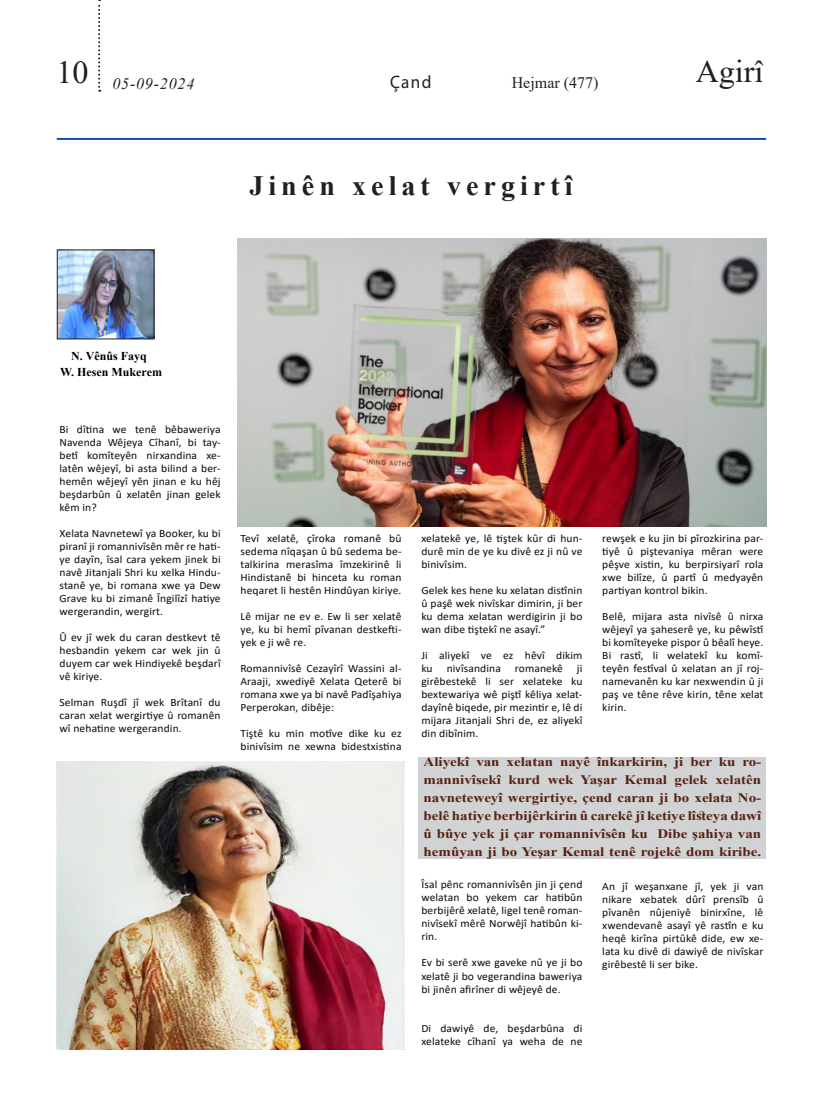
<style>
.page{position:relative;width:823px;height:1106px;background:#fff}
.page>*{position:absolute;margin:0;border:0;box-sizing:border-box;transform-origin:0 0}
.t1{font:32px "Times New Roman";color:#231f20}
.t2{font:700 28px "Times New Roman";letter-spacing:.18em;color:#231f20}
.t3{font:18px "Myriad Pro";color:#231f20;scale:.95 1}
.t4{font:16px "Times New Roman";color:#231f20}
.t5{font:italic 16px "Times New Roman";letter-spacing:.05em;color:#231f20}
.Heading_3{font:700 13px/18px "Times New Roman";color:#572111;text-align:justify;scale:1.15 1}
.t6{font:700 12px "Times New Roman";color:#000}
.t7{font:11.1px/13px "Calibri";letter-spacing:.01em;color:#0b0b0e;text-align:justify;scale:1.04 1}
</style>
<div class="page">
<svg style="left:98px;top:0;width:2px;height:92px"></svg>
<hr style="left:57px;top:138px;width:708px;height:2px;background:#1352a4">
<img style="left:237px;top:238px;width:528px;height:288px">
<img style="left:59px;top:251px;width:93px;height:86px">
<div style="left:57px;top:249px;width:97px;height:90px;border:1px solid #231f20"></div>
<img style="left:57px;top:761px;width:347px;height:288px">
<div style="left:418px;top:757px;width:347px;height:101px;background:#d1d2d4"></div>
<h1 class="t1" style="left:56px;top:50px;width:34px">10</h1>
<h1 class="t1" style="left:695px;top:49px;width:69px">Agirî</h1>
<h3 class="t5" style="left:112px;top:72px;width:83px">05-09-2024</h3>
<p class="t3" style="left:390px;top:70px;width:45px">Çand</p>
<h3 class="t4" style="left:511px;top:72px;width:88px">Hejmar (477)</h3>
<p class="t2" style="left:249px;top:165px;width:324px">Jinên xelat vergirtî</p>
<p class="t6" style="left:71px;top:347px;width:77px">N. Vênûs Fayq</p>
<p class="t6" style="left:60px;top:363px;width:103px">W. Hesen Mukerem</p>
<p class="t7" style="left:59px;top:423px;width:156px">Bi dîtina we tenê bêbaweriya Navenda Wêjeya Cîhanî, bi tay&shy;betî komîteyên nirxandina xe&shy;latên wêjeyî, bi asta bilind a ber&shy;hemên wêjeyî yên jinan e ku hêj beşdarbûn û xelatên jinan gelek kêm in?</p>
<p class="t7" style="left:59px;top:527px;width:156px">Xelata Navnetewî ya Booker, ku bi piranî ji romannivîsên mêr re hati&shy;ye dayîn, îsal cara yekem jinek bi navê Jitanjali Shri ku xelka Hindu&shy;stanê ye, bi romana xwe ya Dew Grave ku bi zimanê Îngilîzî hatiye wergerandin, wergirt.</p>
<p class="t7" style="left:59px;top:631px;width:156px">Û ev jî wek du caran destkevt tê hesbandin yekem car wek jin û duyem car wek Hindiyekê beşdarî vê kiriye.</p>
<p class="t7" style="left:59px;top:696px;width:156px">Selman Ruşdî jî wek Brîtanî du caran xelat wergirtiye û romanên wî nehatine wergerandin.</p>
<p class="t7" style="left:240px;top:531px;width:156px">Tevî xelatê, çîroka romanê bû sedema nîqaşan û bû sedema be&shy;talkirina merasîma îmzekirinê li Hindistanê bi hinceta ku roman heqaret li hestên Hindûyan kiriye.</p>
<p class="t7" style="left:240px;top:609px;width:156px">Lê mijar ne ev e. Ew li ser xelatê ye, ku bi hemî pîvanan destkefti&shy;yek e ji wê re.</p>
<p class="t7" style="left:240px;top:661px;width:156px">Romannivîsê Cezayîrî Wassini al-Araaji, xwediyê Xelata Qeterê bi romana xwe ya bi navê Padîşahiya Perperokan, dibêje:</p>
<p class="t7" style="left:240px;top:726px;width:156px">Tiştê ku min motîve dike ku ez binivîsim ne xewna bidestxistina</p>
<p class="t7" style="left:421px;top:531px;width:156px">xelatekê ye, lê tiştek kûr di hun&shy;durê min de ye ku divê ez ji nû ve binivîsim.</p>
<p class="t7" style="left:421px;top:583px;width:156px">Gelek kes hene ku xelatan distînin û paşê wek nivîskar dimirin, ji ber ku dema xelatan werdigirin ji bo wan dibe tiştekî ne asayî.”</p>
<p class="t7" style="left:421px;top:648px;width:156px">Ji aliyekî ve ez hêvî dikim ku</p>
<p class="t7" style="left:446px;top:661px;width:54px">nivîsandina</p>
<p class="t7" style="left:514px;top:661px;width:48px">romanekê</p>
<p class="t7" style="left:421px;top:661px;width:156px;text-indent:155px">ji girêbestekê li ser xelateke ku bextewariya wê piştî kêliya xelat&shy;dayînê biqede, pir mezintir e, lê di mijara Jitanjali Shri de, ez aliyekî din dibînim.</p>
<p class="t7" style="left:602px;top:531px;width:156px">rewşek e ku jin bi pîrozkirina par&shy;tiyê û piştevaniya mêran were pêşve xistin, ku berpirsiyarî rola xwe bilîze, û partî û medyayên partiyan kontrol bikin.</p>
<p class="t7" style="left:602px;top:609px;width:156px">Belê, mijara asta nivîsê û nirxa wêjeyî ya şaheserê ye, ku pêwîstî bi komîteyeke pispor û bêalî heye.</p>
<p class="t7" style="left:602px;top:648px;width:156px">Bi rastî, li welatekî ku komî&shy;teyên festîval û xelatan an jî roj&shy;namevanên ku kar nexwendin û ji paş ve têne rêve kirin, têne xelat kirin.</p>
<p class="Heading_3" style="left:423px;top:752px;width:295px">Aliyekî van xelatan nayê înkarkirin, ji ber ku ro&shy;mannivîsekî kurd wek Yaşar Kemal gelek xelatên navneteweyî wergirtiye, çend caran ji bo xelata No&shy;belê hatiye berbijêrkirin û carekê jî ketiye lîsteya dawî û bûye yek ji çar romannivîsên ku Dibe şahiya van hemûyan ji bo Yeşar Kemal tenê rojekê dom kiribe.</p>
<p class="t7" style="left:421px;top:878px;width:156px">Îsal pênc romannivîsên jin ji çend welatan bo yekem car hatibûn berbijêrê xelatê, ligel tenê roman&shy;nivîsekî mêrê Norwêjî hatibûn ki&shy;rin.</p>
<p class="t7" style="left:421px;top:956px;width:156px">Ev bi serê xwe gaveke nû ye ji bo xelatê ji bo vegerandina baweriya bi jinên afirîner di wêjeyê de.</p>
<p class="t7" style="left:421px;top:1021px;width:156px">Di dawiyê de, beşdarbûna di xelateke cîhanî ya weha de ne</p>
<p class="t7" style="left:602px;top:879px;width:156px">An jî weşanxane jî, yek ji van nikare xebatek dûrî prensîb û pîvanên nûjeniyê binirxîne, lê xwendevanê asayî yê rastîn e ku heqê kirîna pirtûkê dide, ew xe&shy;lata ku divê di dawiyê de nivîskar girêbestê li ser bike.</p>
</div>
